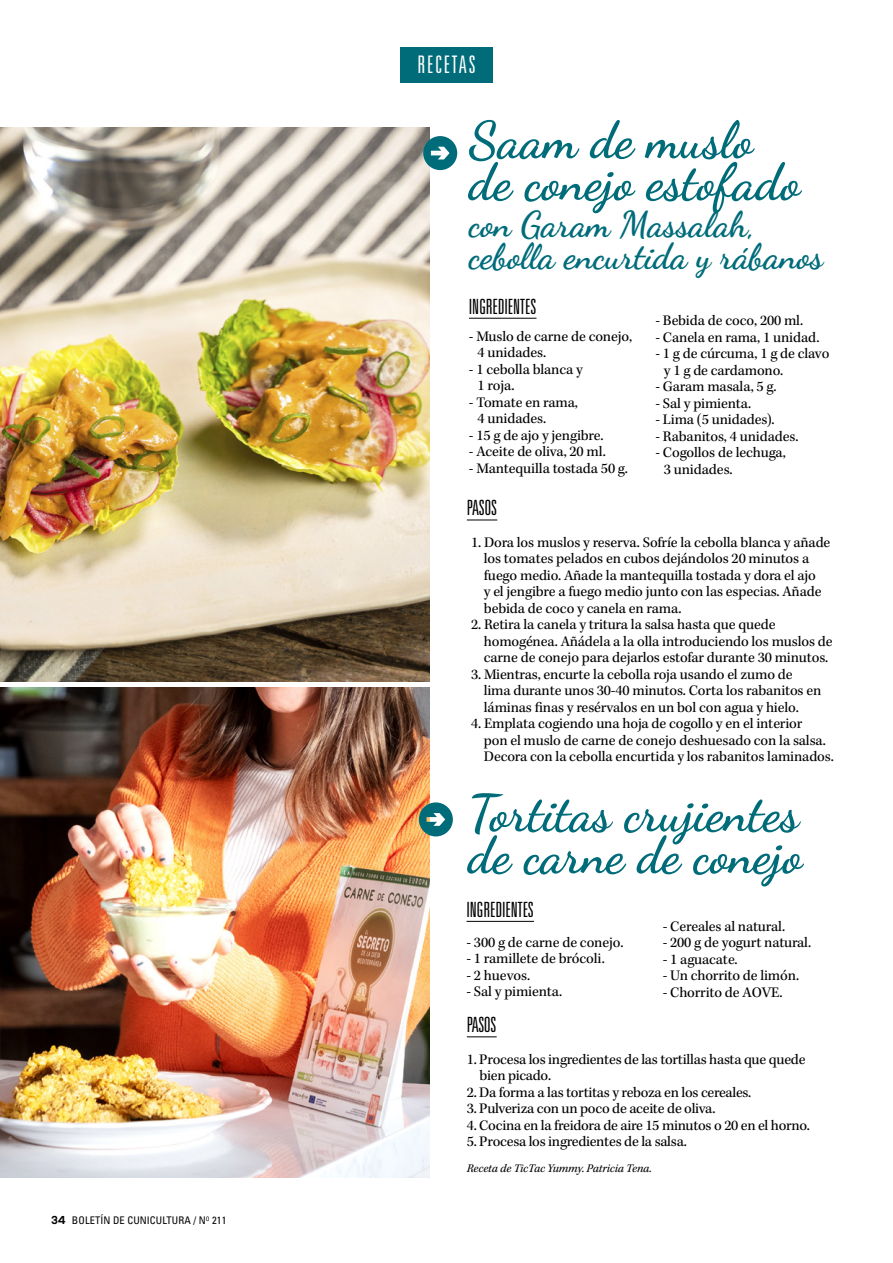
<style>
.page{position:relative;width:893px;height:1263px;background:#fff}
.page>*{position:absolute;margin:0;border:0;box-sizing:border-box;transform-origin:0 0}
.t1{font:700 51.3px/42px "Dancing Script";color:#006c7a}
.t2{font:700 36px/31.5px "Dancing Script";color:#006c7a}
.t3{font:300 ultra-condensed 24.15px "Univers LT Std";letter-spacing:.07em;color:#fff}
.t4{font:300 ultra-condensed 21px "Univers LT Std";letter-spacing:-.01em;color:#000}
.t5{font:15px/16.5px "Kepler Std";letter-spacing:-.01em;color:#000}
.t6{font:italic 12px "Kepler Std";letter-spacing:-.01em;color:#000}
.t7{font:condensed 10.5px "Univers LT Std";letter-spacing:.01em;color:#000}
.s1{font-family:"Galano Grotesque";font-weight:600;font-stretch:normal;font-size:12px}
</style>
<div class="page">
<hr style="left:466px;top:921px;width:68px;height:1px;background:#000">
<hr style="left:469px;top:318px;width:67px;height:1px;background:#000">
<hr style="left:467px;top:1036px;width:30px;height:1px;background:#000">
<hr style="left:467px;top:520px;width:30px;height:1px;background:#000">
<img style="left:0;top:128px;width:430px;height:554px">
<img style="left:0;top:687px;width:430px;height:491px">
<div style="left:400px;top:47px;width:93px;height:35px;background:#006c7a"></div>
<svg style="left:423px;top:136px;width:34px;height:34px"></svg>
<svg style="left:419px;top:802px;width:34px;height:34px"></svg>
<p class="t7" style="left:51px;top:1214px;width:177px"><span class="s1">34</span> BOLETÍN DE CUNICULTURA / N<sup>O</sup> 211</p>
<h3 class="t3" style="left:418px;top:52px;width:59px">RECETAS</h3>
<h1 class="t1" style="left:469px;top:119px;width:333px">Saam de muslo de conejo estofado</h1>
<h2 class="t2" style="left:469px;top:208px;width:356px">con Garam Massalah, cebolla encurtida y rábanos</h2>
<h3 class="t4" style="left:469px;top:295px;width:69px">INGREDIENTES</h3>
<p class="t5" style="left:477px;top:328px;width:156px;text-indent:-9px">- Muslo de carne de conejo,<br>4 unidades.</p>
<p class="t5" style="left:477px;top:361px;width:107px;text-indent:-9px">- 1 cebolla blanca y<br>1 roja.</p>
<p class="t5" style="left:477px;top:394px;width:102px;text-indent:-9px">- Tomate en rama,<br>4 unidades.</p>
<p class="t5" style="left:469px;top:427px;width:136px">- 15 g de ajo y jengibre.</p>
<p class="t5" style="left:469px;top:444px;width:138px">- Aceite de oliva, 20 ml.</p>
<p class="t5" style="left:469px;top:460px;width:161px">- Mantequilla tostada 50 g.</p>
<p class="t5" style="left:655px;top:313px;width:149px">- Bebida de coco, 200 ml.</p>
<p class="t5" style="left:655px;top:330px;width:165px">- Canela en rama, 1 unidad.</p>
<p class="t5" style="left:664px;top:346px;width:167px;text-indent:-9px">- 1 g de cúrcuma, 1 g de clavo y 1 g de cardamono.</p>
<p class="t5" style="left:655px;top:379px;width:123px">- Garam masala, 5 g.</p>
<p class="t5" style="left:655px;top:396px;width:97px">- Sal y pimienta.</p>
<p class="t5" style="left:655px;top:412px;width:121px">- Lima (5 unidades).</p>
<p class="t5" style="left:655px;top:429px;width:144px">- Rabanitos, 4 unidades.</p>
<p class="t5" style="left:664px;top:445px;width:123px;text-indent:-9px">- Cogollos de lechuga,<br>3 unidades.</p>
<h3 class="t4" style="left:467px;top:497px;width:32px">PASOS</h3>
<p class="t5" style="left:484px;top:534px;width:348px;text-indent:-13px">1. Dora los muslos y reserva. Sofríe la cebolla blanca y añade los tomates pelados en cubos dejándolos 20 minutos a fuego medio. Añade la mantequilla tostada y dora el ajo<br>y el jengibre a fuego medio junto con las especias. Añade bebida de coco y canela en rama.</p>
<p class="t5" style="left:484px;top:617px;width:350px;text-indent:-13px">2. Retira la canela y tritura la salsa hasta que quede homogénea. Añádela a la olla introduciendo los muslos de carne de conejo para dejarlos estofar durante 30 minutos.</p>
<p class="t5" style="left:484px;top:666px;width:339px;text-indent:-13px">3. Mientras, encurte la cebolla roja usando el zumo de lima durante unos 30-40 minutos. Corta los rabanitos en láminas finas y resérvalos en un bol con agua y hielo.</p>
<p class="t5" style="left:484px;top:716px;width:351px;text-indent:-13px">4. Emplata cogiendo una hoja de cogollo y en el interior<br>pon el muslo de carne de conejo deshuesado con la salsa.<br>Decora con la cebolla encurtida y los rabanitos laminados.</p>
<h1 class="t1" style="left:468px;top:792px;width:336px">Tortitas crujientes de carne de conejo</h1>
<h3 class="t4" style="left:466px;top:898px;width:69px">INGREDIENTES</h3>
<p class="t5" style="left:466px;top:934px;width:159px">- 300 g de carne de conejo.</p>
<p class="t5" style="left:466px;top:951px;width:140px">- 1 ramillete de brócoli.</p>
<p class="t5" style="left:466px;top:967px;width:65px">- 2 huevos.</p>
<p class="t5" style="left:466px;top:984px;width:97px">- Sal y pimienta.</p>
<p class="t5" style="left:663px;top:918px;width:124px">- Cereales al natural.</p>
<p class="t5" style="left:663px;top:935px;width:150px">- 200 g de yogurt natural.</p>
<p class="t5" style="left:663px;top:951px;width:76px">- 1 aguacate.</p>
<p class="t5" style="left:663px;top:968px;width:138px">- Un chorrito de limón.</p>
<p class="t5" style="left:663px;top:984px;width:121px">- Chorrito de AOVE.</p>
<h3 class="t4" style="left:467px;top:1014px;width:31px">PASOS</h3>
<p class="t5" style="left:480px;top:1051px;width:327px;text-indent:-13px">1. Procesa los ingredientes de las tortillas hasta que quede bien picado.</p>
<p class="t5" style="left:467px;top:1084px;width:286px">2. Da forma a las tortitas y reboza en los cereales.</p>
<p class="t5" style="left:467px;top:1101px;width:250px">3. Pulveriza con un poco de aceite de oliva.</p>
<p class="t5" style="left:467px;top:1117px;width:345px">4. Cocina en la freidora de aire 15 minutos o 20 en el horno.</p>
<p class="t5" style="left:467px;top:1134px;width:222px">5. Procesa los ingredientes de la salsa.</p>
<p class="t6" style="left:467px;top:1161px;width:187px">Receta de TicTac Yummy. Patricia Tena.</p>
</div>
